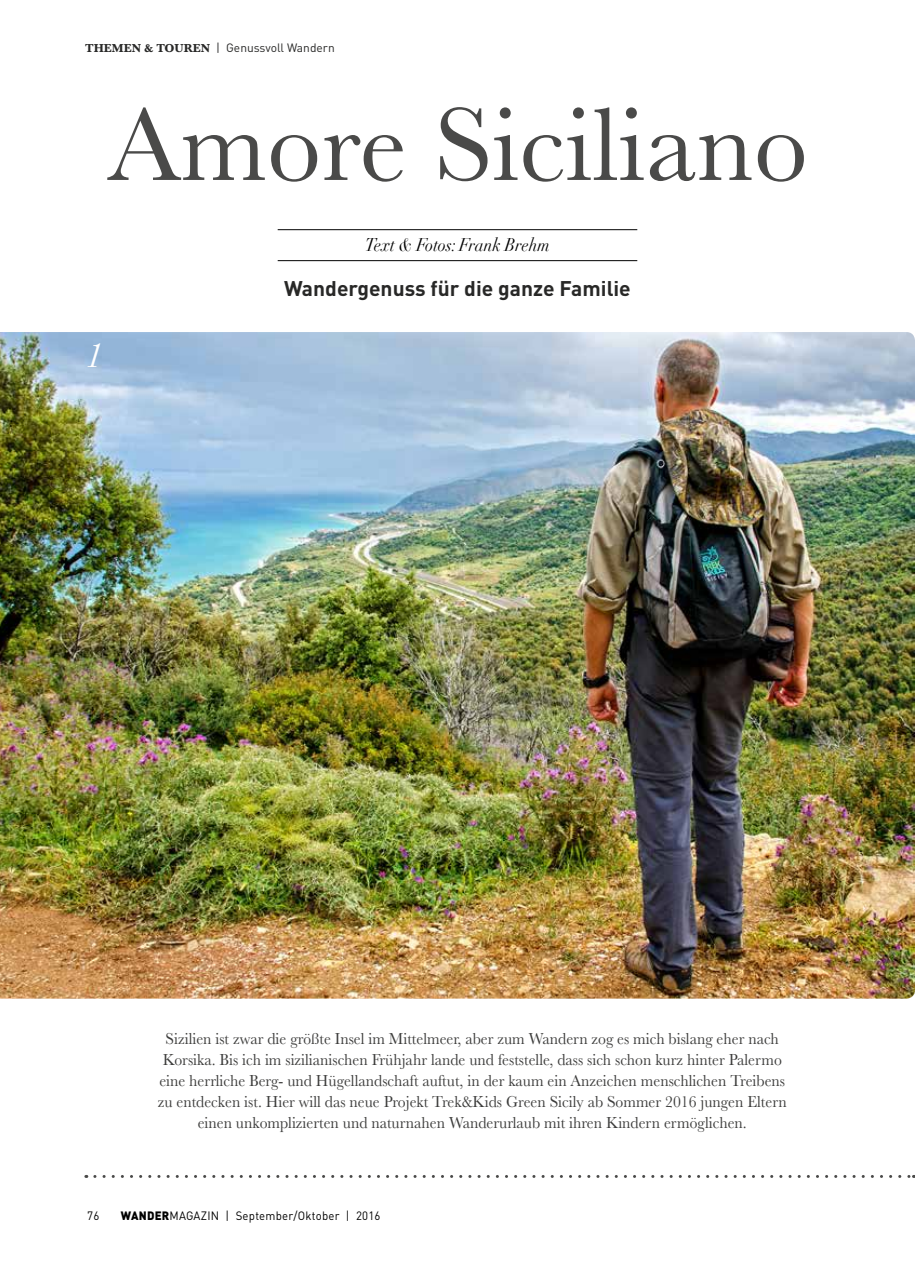
<style>
.page{position:relative;width:915px;height:1263px;background:#fff}
.page>*{position:absolute;margin:0;border:0;box-sizing:border-box;transform-origin:0 0}
.t1{font:108px "Baskerville";color:#4a4a49}
.t2{font:italic 36px "Baskerville";color:#fff}
.t3{font:700 21px "DIN";color:#282827}
.t4{font:italic 18px "Didot";color:#000;scale:.9 1}
.t5{font:16.5px/21px "Baskerville";color:#3c3c3b;text-align:center;scale:.95 1}
.t6{font:12px "DIN";letter-spacing:.02em;color:#000;scale:.95 1}
.t7{font:12px "DIN";color:#282827}
.s1{font-family:"Baskerville";font-weight:700}
.s2{font-weight:900}
</style>
<div class="page">
<img style="left:0;top:332px;width:914px;height:667px">
<hr style="left:277px;top:229px;width:360px;height:1px;background:#000">
<hr style="left:277px;top:260px;width:360px;height:1px;background:#000">
<svg style="left:95px;top:1175px;width:819px;height:3px"></svg>
<p class="t7" style="left:85px;top:40px;width:251px"><span class="s1">THEMEN &amp; TOUREN</span> | Genussvoll Wandern</p>
<h1 class="t1" style="left:107px;top:76px;width:702px">Amore Siciliano</h1>
<p class="t4" style="left:365px;top:234px;width:206px">Text &amp; Fotos: Frank Brehm</p>
<h2 class="t2" style="left:85px;top:332px;width:19px">1</h2>
<p class="t3" style="left:284px;top:275px;width:348px">Wandergenuss für die ganze Familie</p>
<p class="t5" style="left:158px;top:1028px;width:663px">Sizilien ist zwar die größte Insel im Mittelmeer, aber zum Wandern zog es mich bislang eher nach Korsika. Bis ich im sizilianischen Frühjahr lande und feststelle, dass sich schon kurz hinter Palermo eine herrliche Berg- und Hügellandschaft auftut, in der kaum ein Anzeichen menschlichen Treibens zu entdecken ist. Hier will das neue Projekt Trek&amp;Kids Green Sicily ab Sommer 2016 jungen Eltern einen unkomplizierten und naturnahen Wanderurlaub mit ihren Kindern ermöglichen.</p>
<p class="t6" style="left:87px;top:1208px;width:14px">76</p>
<p class="t6" style="left:121px;top:1208px;width:275px"><span class="s2">WANDER</span>MAGAZIN | September/Oktober | 2016</p>
</div>
